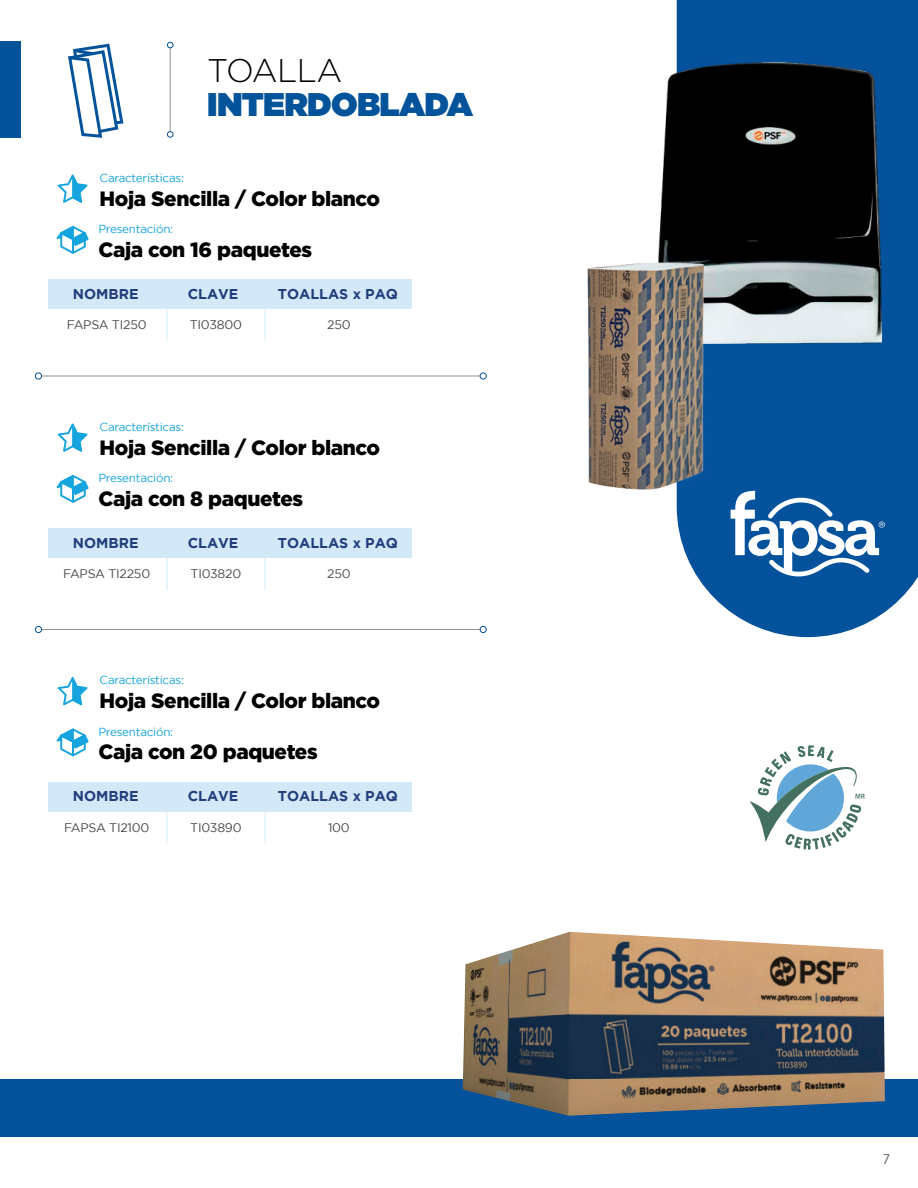
<style>
.page{position:relative;width:918px;height:1188px;background:#fff}
.page>*{position:absolute;margin:0;border:0;box-sizing:border-box;transform-origin:0 0}
.t1{font:900 32.7px "Gotham";letter-spacing:-.02em;color:#02539a}
.t2{font:300 32.7px "Gotham";letter-spacing:-.02em;color:#000001}
.t3{font:900 20.7px "Gotham";letter-spacing:-.02em;color:#000001}
.t4{font:15px "Causten";color:#626768}
.t5{font:700 14.25px "Gotham";color:#223d7c}
.t6{font:12.45px "Gotham";letter-spacing:-.02em;color:#474a4b}
.t7{font:11.7px "Gotham";letter-spacing:-.02em;color:#15a4dd}
</style>
<div class="page">
<div style="left:677px;top:0;width:241px;height:624px;background:#04529c"></div>
<svg style="left:731px;top:491px;width:154px;height:85px"></svg>
<hr style="left:38px;top:376px;width:445px;height:1px;background:#909293">
<div style="left:35px;top:373px;width:7px;height:6px;background:#fff;border-radius:50%"></div>
<div style="left:35px;top:373px;width:7px;height:6px;border:1px solid #02539a;border-radius:50%"></div>
<div style="left:480px;top:373px;width:7px;height:6px;border:1px solid #02539a;border-radius:50%"></div>
<div style="left:0;top:1079px;width:918px;height:57px;background:#04529c"></div>
<div style="left:0;top:41px;width:21px;height:97px;background:#02539a"></div>
<hr style="left:170px;top:45px;width:1px;height:89px;background:#909293">
<svg style="left:167px;top:131px;width:6px;height:6px"></svg>
<svg style="left:167px;top:42px;width:6px;height:6px"></svg>
<svg style="left:68px;top:43px;width:56px;height:95px"></svg>
<hr style="left:167px;top:280px;width:1px;height:60px;background:#d3e9f7">
<hr style="left:264px;top:280px;width:1px;height:60px;background:#d3e9f7">
<div style="left:48px;top:279px;width:364px;height:30px;background:#d3e9f7"></div>
<svg style="left:57px;top:226px;width:32px;height:28px"></svg>
<svg style="left:58px;top:174px;width:30px;height:29px"></svg>
<hr style="left:38px;top:629px;width:445px;height:1px;background:#909293">
<div style="left:35px;top:626px;width:7px;height:7px;background:#fff;border-radius:50%"></div>
<div style="left:35px;top:626px;width:7px;height:7px;border:1px solid #02539a;border-radius:50%"></div>
<div style="left:480px;top:626px;width:6px;height:7px;background:#fff;border-radius:50%"></div>
<div style="left:480px;top:626px;width:7px;height:7px;border:1px solid #02539a;border-radius:50%"></div>
<hr style="left:167px;top:529px;width:1px;height:60px;background:#d3e9f7">
<hr style="left:264px;top:529px;width:1px;height:60px;background:#d3e9f7">
<div style="left:48px;top:528px;width:364px;height:30px;background:#d3e9f7"></div>
<svg style="left:57px;top:475px;width:32px;height:28px"></svg>
<svg style="left:58px;top:423px;width:30px;height:29px"></svg>
<hr style="left:167px;top:782px;width:1px;height:61px;background:#d3e9f7">
<hr style="left:264px;top:782px;width:1px;height:61px;background:#d3e9f7">
<div style="left:48px;top:782px;width:364px;height:29px;background:#d3e9f7"></div>
<svg style="left:57px;top:728px;width:32px;height:28px"></svg>
<svg style="left:58px;top:677px;width:30px;height:28px"></svg>
<svg style="left:749px;top:624px;width:116px;height:226px"></svg>
<img style="left:463px;top:932px;width:422px;height:184px">
<img style="left:658px;top:63px;width:223px;height:281px">
<img style="left:587px;top:246px;width:122px;height:249px">
<h1 class="t2" style="left:207px;top:53px;width:137px">TOALLA</h1>
<h1 class="t1" style="left:207px;top:81px;width:267px">INTERDOBLADA</h1>
<p class="t7" style="left:100px;top:171px;width:86px">Características:</p>
<p class="t3" style="left:100px;top:186px;width:282px">Hoja Sencilla / Color blanco</p>
<p class="t7" style="left:98px;top:222px;width:76px">Presentación:</p>
<p class="t3" style="left:98px;top:238px;width:215px">Caja con 16 paquetes</p>
<p class="t5" style="left:73px;top:285px;width:67px">NOMBRE</p>
<p class="t5" style="left:188px;top:285px;width:52px">CLAVE</p>
<p class="t6" style="left:67px;top:318px;width:81px">FAPSA TI250</p>
<p class="t6" style="left:190px;top:318px;width:54px">TI03800</p>
<p class="t5" style="left:278px;top:285px;width:122px">TOALLAS x PAQ</p>
<p class="t6" style="left:327px;top:318px;width:25px">250</p>
<p class="t7" style="left:100px;top:420px;width:86px">Características:</p>
<p class="t3" style="left:100px;top:435px;width:282px">Hoja Sencilla / Color blanco</p>
<p class="t7" style="left:98px;top:471px;width:76px">Presentación:</p>
<p class="t3" style="left:98px;top:487px;width:206px">Caja con 8 paquetes</p>
<p class="t5" style="left:73px;top:534px;width:67px">NOMBRE</p>
<p class="t5" style="left:188px;top:534px;width:52px">CLAVE</p>
<p class="t6" style="left:63px;top:567px;width:89px">FAPSA TI2250</p>
<p class="t6" style="left:191px;top:567px;width:52px">TI03820</p>
<p class="t5" style="left:278px;top:534px;width:122px">TOALLAS x PAQ</p>
<p class="t6" style="left:327px;top:567px;width:25px">250</p>
<p class="t7" style="left:100px;top:674px;width:86px">Características:</p>
<p class="t3" style="left:100px;top:689px;width:282px">Hoja Sencilla / Color blanco</p>
<p class="t7" style="left:98px;top:725px;width:76px">Presentación:</p>
<p class="t3" style="left:98px;top:740px;width:221px">Caja con 20 paquetes</p>
<p class="t5" style="left:73px;top:788px;width:67px">NOMBRE</p>
<p class="t5" style="left:188px;top:788px;width:52px">CLAVE</p>
<p class="t6" style="left:64px;top:820px;width:87px">FAPSA TI2100</p>
<p class="t6" style="left:190px;top:820px;width:53px">TI03890</p>
<p class="t5" style="left:278px;top:788px;width:122px">TOALLAS x PAQ</p>
<p class="t6" style="left:328px;top:820px;width:23px">100</p>
<p class="t4" style="left:883px;top:1151px;width:8px">7</p>
</div>
